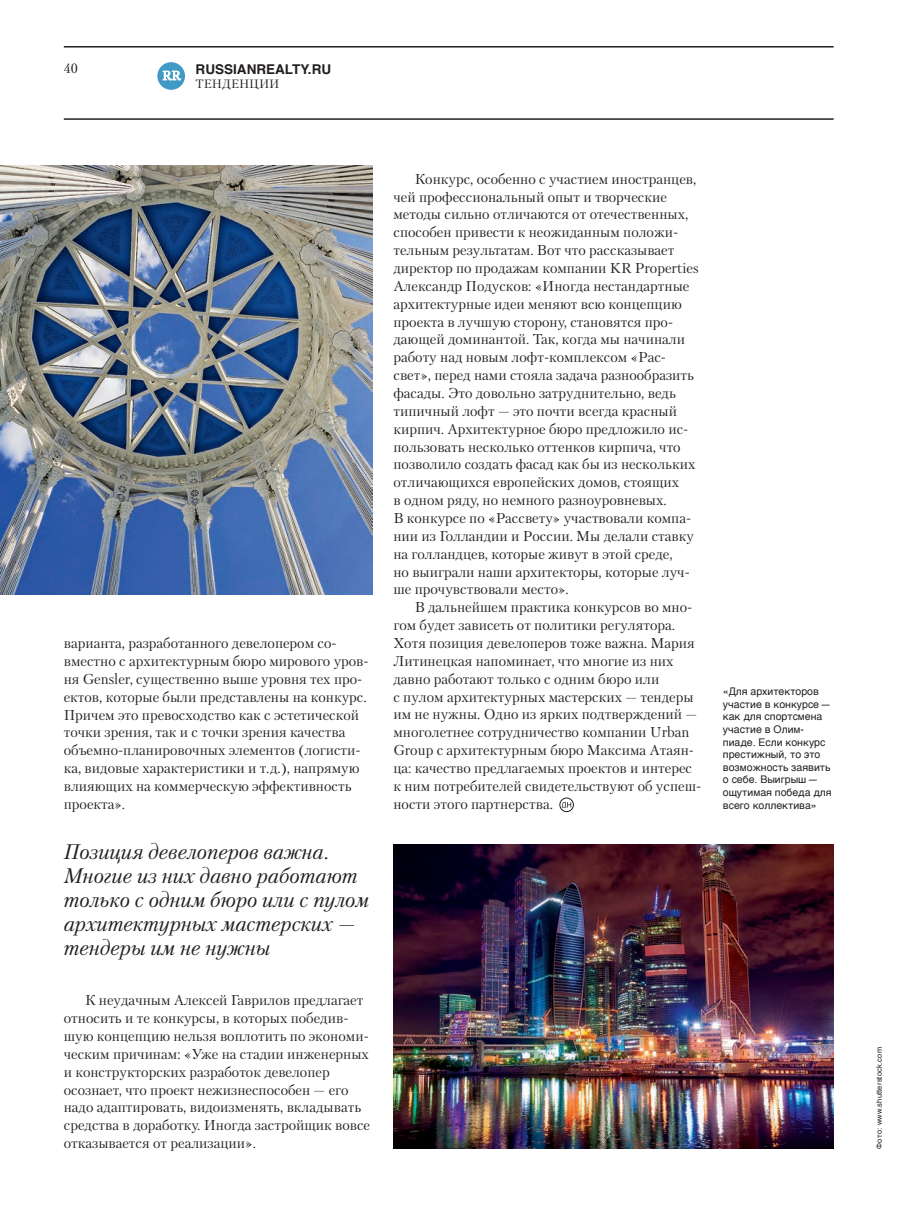
<style>
.page{position:relative;width:923px;height:1212px;background:#fff}
.page>*{position:absolute;margin:0;border:0;box-sizing:border-box;transform-origin:0 0}
.t1{font:italic 21px/24px "Petersburg TF";color:#231f20}
.t2{font:14.25px/17.9px "Petersburg TF";color:#231f20}
.t3{font:700 13.5px "Helvetica TF";color:#231f20}
.t4{font:13.5px "Petersburg TF";color:#231f20}
.t5{font:12.6px "Petersburg TF";color:#fff}
.t6{font:12px "Petersburg TF";color:#231f20}
.t7{font:10.5px/12.6px "Helvetica TF";color:#231f20}
.t8{font:7.5px "Helvetica TF";letter-spacing:.025em;color:#231f20}
</style>
<div class="page">
<hr style="left:64px;top:118px;width:769px;height:2px;background:#231f20">
<hr style="left:64px;top:46px;width:769px;height:2px;background:#231f20">
<div style="left:157px;top:62px;width:28px;height:28px;background:#409ac5;border-radius:50%"></div>
<svg style="left:163px;top:71px;width:18px;height:9px"></svg>
<div style="left:559px;top:798px;width:14px;height:14px;border:1px solid #231f20;border-radius:50%"></div>
<svg style="left:562px;top:802px;width:9px;height:5px"></svg>
<img style="left:0;top:166px;width:372px;height:428px">
<img style="left:393px;top:844px;width:440px;height:304px">
<p class="t4" style="left:64px;top:60px;width:16px">40</p>
<p class="t3" style="left:196px;top:58px;width:137px">RUSSIANREALTY.RU</p>
<p class="t6" style="left:196px;top:77px;width:10px">Тенденц</p>
<p class="t6" style="left:259px;top:77px;width:22px">ии</p>
<p class="t5" style="left:162px;top:68px;width:20px">RR</p>
<p class="t2" style="left:64px;top:634px;width:306px">варианта, разработанного девелопером со&shy;вместно с архитектурным бюро мирового уров&shy;ня Gensler, существенно выше уровня тех про&shy;ектов, которые были представлены на конкурс.<br>Причем это превосходство как с эстетической точки зрения, так и с точки зрения качества объемно-планировочных элементов (логисти&shy;ка, видовые характеристики и т.д.), напрямую влияющих на коммерческую эффективность проекта».</p>
<h1 class="t1" style="left:64px;top:839px;width:307px">Позиция девелоперов важна.<br>Многие из них давно работают только с одним бюро или с пулом архитектурных мастерских — тендеры им не нужны</h1>
<p class="t2" style="left:64px;top:991px;width:308px;text-indent:21px">К неудачным Алексей Гаврилов предлагает относить и те конкурсы, в которых победив&shy;шую концепцию нельзя воплотить по экономи&shy;ческим причинам: «Уже на стадии инженерных и конструкторских разработок девелопер осознает, что проект нежизнеспособен — его надо адаптировать, видоизменять, вкладывать средства в доработку. Иногда застройщик вовсе отказывается от реализации».</p>
<p class="t2" style="left:393px;top:169px;width:307px;text-indent:21px">Конкурс, особенно с участием иностранцев, чей профессиональный опыт и творческие методы сильно отличаются от отечественных, способен привести к неожиданным положи&shy;тельным результатам. Вот что рассказывает директор по продажам компании KR Properties Александр Подусков: «Иногда нестандартные архитектурные идеи меняют всю концепцию проекта в лучшую сторону, становятся про&shy;дающей доминантой. Так, когда мы начинали работу над новым лофт-комплексом «Рас&shy;свет», перед нами стояла задача разнообразить фасады. Это довольно затруднительно, ведь типичный лофт — это почти всегда красный кирпич. Архитектурное бюро предложило ис&shy;пользовать несколько оттенков кирпича, что позволило создать фасад как бы из нескольких отличающихся европейских домов, стоящих<br>в одном ряду, но немного разноуровневых.<br>В конкурсе по «Рассвету» участвовали компа&shy;нии из Голландии и России. Мы делали ставку на голландцев, которые живут в этой среде,<br>но выиграли наши архитекторы, которые луч&shy;ше прочувствовали место».</p>
<p class="t2" style="left:393px;top:598px;width:309px;text-indent:21px">В дальнейшем практика конкурсов во мно&shy;гом будет зависеть от политики регулятора.<br>Хотя позиция девелоперов тоже важна. Мария Литинецкая напоминает, что многие из них давно работают только с одним бюро или<br>с пулом архитектурных мастерских — тендеры им не нужны. Одно из ярких подтверждений — многолетнее сотрудничество компании Urban Group с архитектурным бюро Максима Атаян&shy;ца: качество предлагаемых проектов и интерес к ним потребителей свидетельствуют об успеш&shy;ности этого партнерства.</p>
<p class="t7" style="left:723px;top:685px;width:110px">«Для архитекторов участие в конкурсе — как для спортсмена участие в Олим&shy;пиаде. Если конкурс престижный, то это возможность заявить о себе. Выигрыш — ощутимая победа для всего коллектива»</p>
<p class="t8" style="left:873px;top:1148px;width:103px;rotate:-90deg">Фото: www.shutterstock.com</p>
</div>
